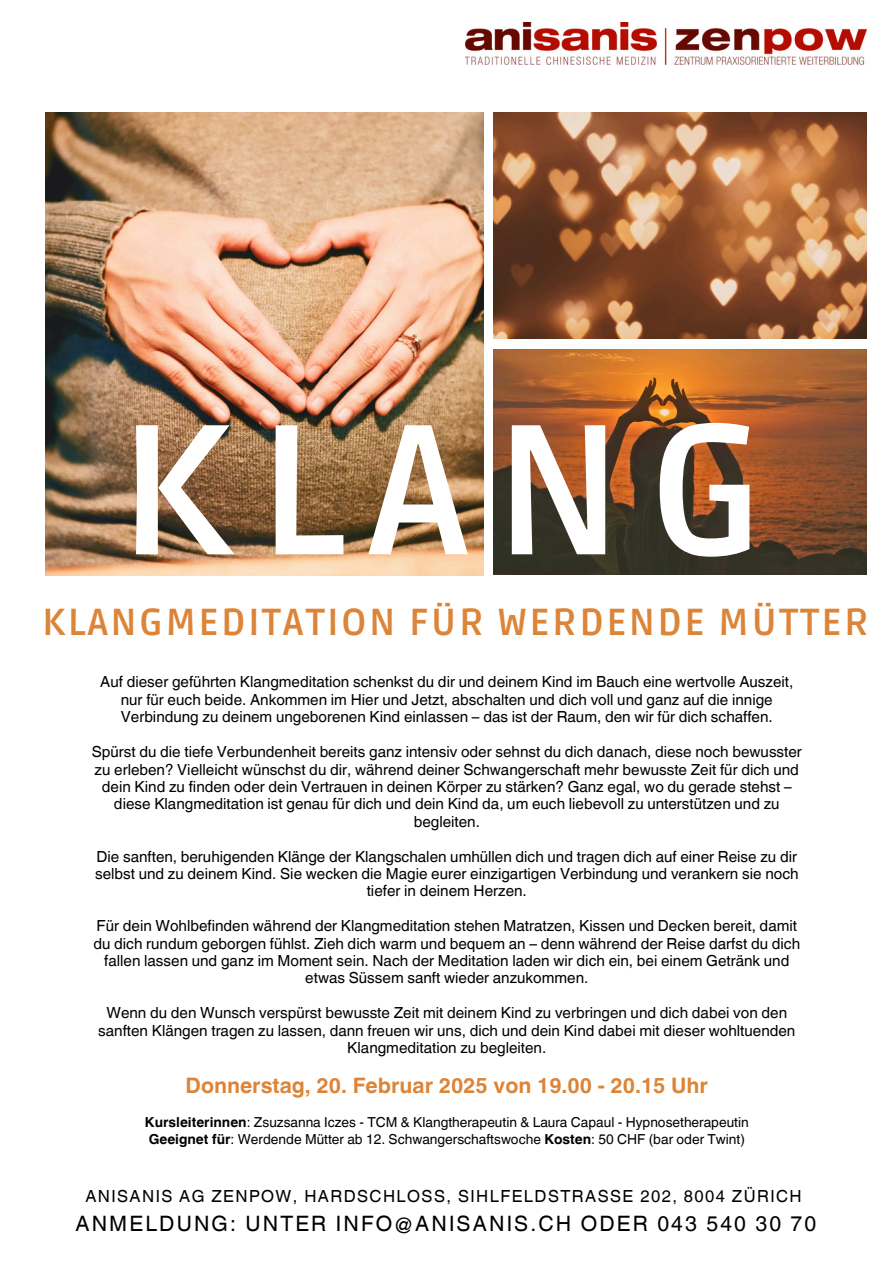
<style>
.page{position:relative;width:894px;height:1264px;background:#fff}
.page>*{position:absolute;margin:0;border:0;box-sizing:border-box;transform-origin:0 0}
.t1{font:700 184.5px "Ruda";letter-spacing:.135em;color:#fff}
.t2{font:700 37.5px "Ruda";letter-spacing:.065em;color:#dc8437}
.t3{font:700 21.3px "Helvetica World";color:#dc8437}
.t4{font:21.15px "Helvetica World";letter-spacing:.1em;color:#000}
.t5{font:16.65px "Helvetica World";letter-spacing:.085em;color:#000}
.t6{font:15.3px/17.4px "Helvetica World";color:#000;text-align:center}
.t7{font:13.8px "Helvetica World";color:#000}
.s1{font-weight:700}
</style>
<div class="page">
<img style="left:465px;top:23px;width:400px;height:41px">
<img style="left:493px;top:349px;width:373px;height:225px">
<img style="left:493px;top:112px;width:373px;height:227px">
<img style="left:45px;top:112px;width:438px;height:463px">
<h5 class="t1" style="left:118px;top:384px;width:648px">KLANG</h5>
<h5 class="t2" style="left:42px;top:600px;width:828px">KLANGMEDITATION FÜR WERDENDE MÜTTER</h5>
<p class="t6" style="left:100px;top:673px;width:694px">Auf dieser geführten Klangmeditation schenkst du dir und deinem Kind im Bauch eine wertvolle Auszeit, nur für euch beide. Ankommen im Hier und Jetzt, abschalten und dich voll und ganz auf die innige<br>Verbindung zu deinem ungeborenen Kind einlassen – das ist der Raum, den wir für dich schaffen.</p>
<p class="t6" style="left:92px;top:743px;width:711px">Spürst du die tiefe Verbundenheit bereits ganz intensiv oder sehnst du dich danach, diese noch bewusster zu erleben? Vielleicht wünschst du dir, während deiner Schwangerschaft mehr bewusste Zeit für dich und dein Kind zu finden oder dein Vertrauen in deinen Körper zu stärken? Ganz egal, wo du gerade stehst – diese Klangmeditation ist genau für dich und dein Kind da, um euch liebevoll zu unterstützen und zu begleiten.</p>
<p class="t6" style="left:95px;top:847px;width:704px">Die sanften, beruhigenden Klänge der Klangschalen umhüllen dich und tragen dich auf einer Reise zu dir selbst und zu deinem Kind. Sie wecken die Magie eurer einzigartigen Verbindung und verankern sie noch tiefer in deinem Herzen.</p>
<p class="t6" style="left:93px;top:917px;width:708px">Für dein Wohlbefinden während der Klangmeditation stehen Matratzen, Kissen und Decken bereit, damit du dich rundum geborgen fühlst. Zieh dich warm und bequem an – denn während der Reise darfst du dich fallen lassen und ganz im Moment sein. Nach der Meditation laden wir dich ein, bei einem Getränk und etwas Süssem sanft wieder anzukommen.</p>
<h1 class="t6" style="left:98px;top:1004px;width:698px">Wenn du den Wunsch verspürst bewusste Zeit mit deinem Kind zu verbringen und dich dabei von den sanften Klängen tragen zu lassen, dann freuen wir uns, dich und dein Kind dabei mit dieser wohltuenden<br>Klangmeditation zu begleiten.</h1>
<h2 class="t3" style="left:185px;top:1067px;width:523px">Donnerstag, 20. Februar 2025 von 19.00 - 20.15 Uhr</h2>
<h5 class="t7" style="left:145px;top:1113px;width:605px"><span class="s1">Kursleiterinnen</span>: Zsuzsanna Iczes - TCM &amp; Klangtherapeutin &amp; Laura Capaul - Hypnosetherapeutin</h5>
<h5 class="t7" style="left:149px;top:1131px;width:597px"><span class="s1">Geeignet für</span>: Werdende Mütter ab 12. Schwangerschaftswoche <span class="s1">Kosten</span>: 50 CHF (bar oder Twint)</h5>
<h5 class="t5" style="left:85px;top:1186px;width:717px">ANISANIS AG ZENPOW, HARDSCHLOSS, SIHLFELDSTRASSE 202, 8004 ZÜRICH</h5>
<h5 class="t4" style="left:75px;top:1211px;width:742px">ANMELDUNG: UNTER INFO@ANISANIS.CH ODER 043 540 30 70</h5>
</div>
